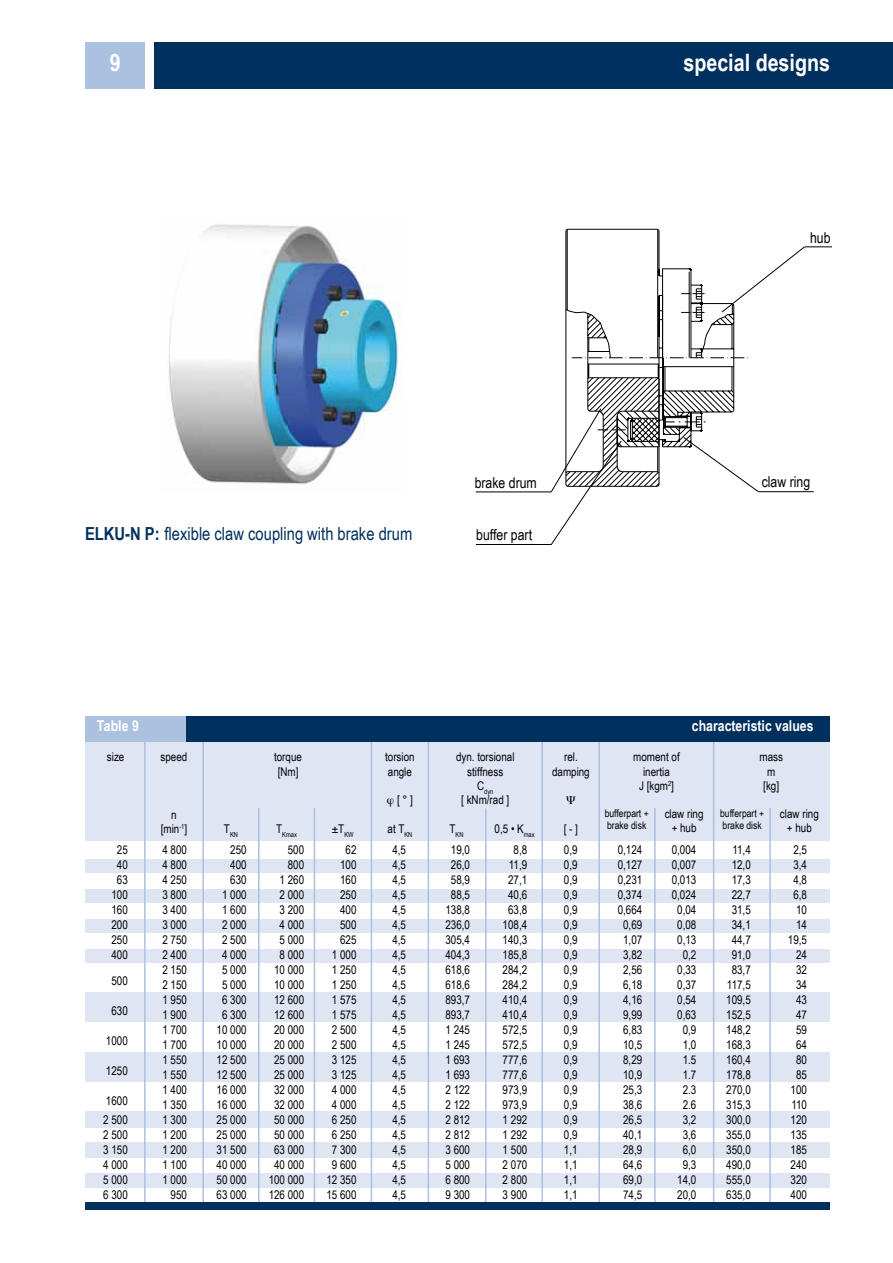
<style>
.page{position:relative;width:893px;height:1263px;background:#fff}
.page>*{position:absolute;margin:0;border:0;box-sizing:border-box;transform-origin:0 0}
.t1{font:700 24px "Arial Narrow";color:#fff}
.t2{font:18px "Arial Narrow";color:#00305e}
.t3{font:15px "Arial Narrow";color:#000}
.t4{font:700 15px "Arial Narrow";color:#fff}
.t5{font:12px/15px "Arial Narrow";color:#000;text-align:center}
.t6{font:10.5px/12.6px "Arial Narrow";color:#000}
.t7{font:7.05px "Arial Narrow";color:#000}
.s1{font-weight:700}
</style>
<div class="page">
<div style="left:155px;top:43px;width:738px;height:46px;background:#00305e"></div>
<div style="left:85px;top:43px;width:60px;height:46px;background:#acc0e0"></div>
<img style="left:168px;top:224px;width:233px;height:260px">
<div style="left:85px;top:722px;width:745px;height:118px;background:#dfe5f3"></div>
<div style="left:85px;top:1173px;width:744px;height:14px;background:#dfe5f3"></div>
<div style="left:85px;top:1111px;width:744px;height:17px;background:#dfe5f3"></div>
<div style="left:85px;top:992px;width:744px;height:30px;background:#dfe5f3"></div>
<div style="left:85px;top:1142px;width:744px;height:16px;background:#dfe5f3"></div>
<div style="left:85px;top:1052px;width:744px;height:30px;background:#dfe5f3"></div>
<div style="left:85px;top:859px;width:744px;height:14px;background:#dfe5f3"></div>
<div style="left:85px;top:889px;width:744px;height:14px;background:#dfe5f3"></div>
<div style="left:85px;top:919px;width:744px;height:14px;background:#dfe5f3"></div>
<div style="left:85px;top:949px;width:744px;height:14px;background:#dfe5f3"></div>
<hr style="left:144px;top:724px;width:2px;height:482px;background:#acc0e0">
<hr style="left:202px;top:731px;width:2px;height:475px;background:#acc0e0">
<hr style="left:258px;top:808px;width:1px;height:399px;background:#acc0e0">
<hr style="left:314px;top:808px;width:1px;height:399px;background:#acc0e0">
<hr style="left:371px;top:729px;width:1px;height:477px;background:#acc0e0">
<hr style="left:428px;top:724px;width:1px;height:482px;background:#acc0e0">
<hr style="left:485px;top:808px;width:2px;height:398px;background:#acc0e0">
<hr style="left:598px;top:725px;width:2px;height:482px;background:#acc0e0">
<hr style="left:541px;top:725px;width:2px;height:482px;background:#acc0e0">
<hr style="left:654px;top:808px;width:2px;height:399px;background:#acc0e0">
<hr style="left:713px;top:724px;width:1px;height:482px;background:#acc0e0">
<hr style="left:769px;top:808px;width:2px;height:398px;background:#acc0e0">
<div style="left:85px;top:1202px;width:745px;height:7px;background:#00305e"></div>
<div style="left:85px;top:716px;width:745px;height:25px;background:#00305e"></div>
<div style="left:85px;top:716px;width:100px;height:25px;background:#acc0e0"></div>
<hr style="left:476px;top:492px;width:75px;height:1px;background:#000">
<svg style="left:551px;top:229px;width:281px;height:316px"></svg>
<hr style="left:476px;top:544px;width:75px;height:1px;background:#000">
<p class="t1" style="left:110px;top:44px;width:12px">9</p>
<p class="t1" style="left:683px;top:44px;width:148px">special designs</p>
<p class="t2" style="left:85px;top:523px;width:329px"><span class="s1">ELKU-N P:</span> flexible claw coupling with brake drum</p>
<p class="t3" style="left:475px;top:474px;width:64px">brake drum</p>
<p class="t3" style="left:476px;top:526px;width:57px">buffer part</p>
<p class="t3" style="left:810px;top:229px;width:22px">hub</p>
<p class="t3" style="left:762px;top:473px;width:50px">claw ring</p>
<p class="t4" style="left:97px;top:715px;width:44px">Table 9</p>
<p class="t4" style="left:692px;top:715px;width:123px">characteristic values</p>
<p class="t5" style="left:107px;top:749px;width:19px">size</p>
<p class="t5" style="left:161px;top:749px;width:28px">speed</p>
<p class="t5" style="left:161px;top:807px;width:28px;line-height:14.4px">n [min<sup>-1</sup>]</p>
<p class="t5" style="left:274px;top:750px;width:29px;line-height:14.4px;text-align:left">torque [Nm]</p>
<p class="t5" style="left:456px;top:750px;width:60px;line-height:14.4px">dyn. torsional stiffness</p>
<p class="t7" style="left:477px;top:787px;width:18px"><sup>C</sup>dyn</p>
<p class="t5" style="left:461px;top:793px;width:50px">[ kNm/rad ]</p>
<p class="t5" style="left:385px;top:750px;width:31px;line-height:14.4px;text-align:left">torsion angle</p>
<p class="t5" style="left:397px;top:793px;width:17px">[ ° ]</p>
<p class="t5" style="left:388px;top:821px;width:26px">at T<sub>KN</sub></p>
<p class="t7" style="left:449px;top:831px;width:15px"><sup>T</sup>KN</p>
<p class="t5" style="left:495px;top:821px;width:41px">0,5 • K<sub>max</sub></p>
<p class="t7" style="left:224px;top:831px;width:15px"><sup>T</sup>KN</p>
<p class="t5" style="left:332px;top:821px;width:23px">±T<sub>KW</sub></p>
<p class="t7" style="left:276px;top:831px;width:22px"><sup>T</sup>Kmax</p>
<p class="t5" style="left:552px;top:750px;width:39px;line-height:14.4px">rel. damping</p>
<p class="t5" style="left:564px;top:821px;width:16px">[ - ]</p>
<p class="t5" style="left:633px;top:750px;width:48px;line-height:14.4px">moment of inertia<br>J [kgm<sup>2</sup>]</p>
<p class="t5" style="left:759px;top:750px;width:25px;line-height:14.4px">mass m [kg]</p>
<p class="t6" style="left:605px;top:807px;width:46px">bufferpart + brake disk</p>
<p class="t6" style="left:720px;top:807px;width:46px">bufferpart + brake disk</p>
<p class="t5" style="left:665px;top:806px;width:40px;line-height:14.4px">claw ring + hub</p>
<p class="t5" style="left:780px;top:806px;width:40px;line-height:14.4px">claw ring + hub</p>
<p class="t5" style="left:111px;top:843px;width:18px">25<br>40<br>63<br>100<br>160<br>200<br>250<br>400</p>
<p class="t5" style="left:111px;top:973px;width:18px">500</p>
<p class="t5" style="left:111px;top:1003px;width:18px">630</p>
<p class="t5" style="left:106px;top:1033px;width:23px">1000</p>
<p class="t5" style="left:106px;top:1063px;width:23px">1250</p>
<p class="t5" style="left:103px;top:1091px;width:26px;line-height:19.5px;text-align:left">1600<br>2 500</p>
<p class="t5" style="left:103px;top:1128px;width:26px;text-align:justify">2 500<br>3 150<br>4 000<br>5 000<br>6 300</p>
<p class="t5" style="left:162px;top:843px;width:26px;text-align:right">4 800<br>4 800<br>4 250<br>3 800<br>3 400<br>3 000<br>2 750<br>2 400<br>2 150<br>2 150<br>1 950<br>1 900<br>1 700<br>1 700<br>1 550<br>1 550<br>1 400<br>1 350<br>1 300<br>1 200<br>1 200<br>1 100<br>1 000<br>950</p>
<p class="t5" style="left:217px;top:843px;width:32px;text-align:right">250<br>400<br>630<br>1 000<br>1 600<br>2 000<br>2 500<br>4 000<br>5 000<br>5 000<br>6 300<br>6 300<br>10 000<br>10 000<br>12 500<br>12 500<br>16 000<br>16 000<br>25 000<br>25 000<br>31 500<br>40 000<br>50 000<br>63 000</p>
<p class="t5" style="left:269px;top:843px;width:37px;text-align:right">500<br>800<br>1 260<br>2 000<br>3 200<br>4 000<br>5 000<br>8 000<br>10 000<br>10 000<br>12 600<br>12 600<br>20 000<br>20 000<br>25 000<br>25 000<br>32 000<br>32 000<br>50 000<br>50 000<br>63 000<br>40 000<br>100 000<br>126 000</p>
<p class="t5" style="left:326px;top:843px;width:32px;text-align:right">62<br>100<br>160<br>250<br>400<br>500<br>625<br>1 000<br>1 250<br>1 250<br>1 575<br>1 575<br>2 500<br>2 500<br>3 125<br>3 125<br>4 000<br>4 000<br>6 250<br>6 250<br>7 300<br>9 600<br>12 350<br>15 600</p>
<p class="t5" style="left:392px;top:843px;width:15px;text-align:justify">4,5<br>4,5<br>4,5<br>4,5<br>4,5<br>4,5<br>4,5<br>4,5<br>4,5<br>4,5<br>4,5<br>4,5<br>4,5<br>4,5<br>4,5<br>4,5<br>4,5<br>4,5<br>4,5<br>4,5<br>4,5<br>4,5<br>4,5<br>4,5</p>
<p class="t5" style="left:445px;top:843px;width:26px">19,0<br>26,0<br>58,9<br>88,5<br>138,8<br>236,0<br>305,4<br>404,3<br>618,6<br>618,6<br>893,7<br>893,7<br>1 245<br>1 245<br>1 693<br>1 693<br>2 122<br>2 122<br>2 812<br>2 812<br>3 600<br>5 000<br>6 800<br>9 300</p>
<p class="t5" style="left:564px;top:843px;width:15px;text-align:justify">0,9<br>0,9<br>0,9<br>0,9<br>0,9<br>0,9<br>0,9<br>0,9<br>0,9<br>0,9<br>0,9<br>0,9<br>0,9<br>0,9<br>0,9<br>0,9<br>0,9<br>0,9<br>0,9<br>0,9<br>1,1<br>1,1<br>1,1<br>1,1</p>
<p class="t5" style="left:618px;top:843px;width:26px">0,124<br>0,127<br>0,231<br>0,374<br>0,664<br>0,69<br>1,07<br>3,82<br>2,56<br>6,18<br>4,16<br>9,99<br>6,83<br>10,5<br>8,29<br>10,9<br>25,3<br>38,6<br>26,5<br>40,1<br>28,9<br>64,6<br>69,0<br>74,5</p>
<p class="t5" style="left:672px;top:843px;width:26px;text-align:right">0,004<br>0,007<br>0,013<br>0,024<br>0,04<br>0,08<br>0,13<br>0,2<br>0,33<br>0,37<br>0,54<br>0,63<br>0,9<br>1,0<br>1.5<br>1.7<br>2.3<br>2.6<br>3,2<br>3,6<br>6,0<br>9,3<br>14,0<br>20,0</p>
<p class="t5" style="left:726px;top:843px;width:26px">11,4<br>12,0<br>17,3<br>22,7<br>31,5<br>34,1<br>44,7<br>91,0<br>83,7<br>117,5<br>109,5<br>152,5<br>148,2<br>168,3<br>160,4<br>178,8<br>270,0<br>315,3<br>300,0<br>355,0<br>350,0<br>490,0<br>555,0<br>635,0</p>
<p class="t5" style="left:788px;top:843px;width:21px;text-align:right">2,5<br>3,4<br>4,8<br>6,8<br>10<br>14<br>19,5<br>24<br>32<br>34<br>43<br>47<br>59<br>64<br>80<br>85<br>100<br>110<br>120<br>135<br>185<br>240<br>320<br>400</p>
<p class="t5" style="left:503px;top:843px;width:26px;text-align:right">8,8<br>11,9<br>27,1<br>40,6<br>63,8<br>108,4<br>140,3<br>185,8<br>284,2<br>284,2<br>410,4<br>410,4<br>572,5<br>572,5<br>777,6<br>777,6<br>973,9<br>973,9<br>1 292<br>1 292<br>1 500<br>2 070<br>2 800<br>3 900</p>
</div>
